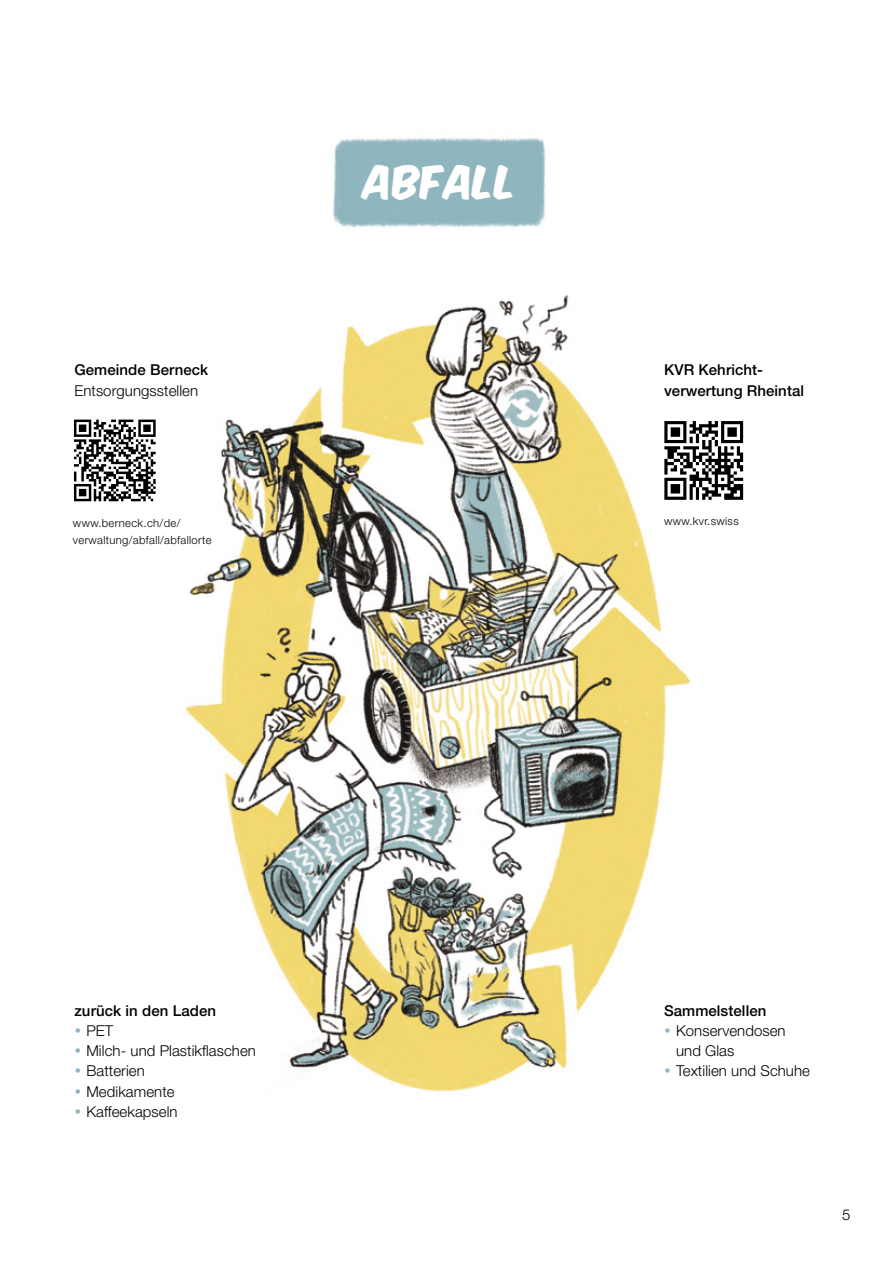
<style>
.page{position:relative;width:893px;height:1263px;background:#fff}
.page>*{position:absolute;margin:0;border:0;box-sizing:border-box;transform-origin:0 0}
.t1{font:39px "Komika Axis";letter-spacing:.03em;color:#fff}
.t2{font:300 15px/20.2px "Helvetica Neue LT Std";letter-spacing:.005em;color:#000}
.t3{font:500 15px/20.2px "Helvetica Neue LT Std";letter-spacing:.005em;color:#000}
.t4{font:300 11.25px/16.5px "Helvetica Neue LT Std";letter-spacing:.03em;color:#000}
.s1{color:#8fb5be}
</style>
<div class="page">
<img style="left:185px;top:294px;width:506px;height:798px">
<img style="left:333px;top:138px;width:213px;height:90px">
<svg style="left:74px;top:420px;width:82px;height:81px"></svg>
<div style="left:661px;top:418px;width:85px;height:85px;background:#fff"></div>
<svg style="left:664px;top:421px;width:79px;height:79px"></svg>
<p class="t3" style="left:74px;top:360px;width:135px">Gemeinde Berneck</p>
<p class="t2" style="left:74px;top:380px;width:125px">Entsorgungsstellen</p>
<h1 class="t1" style="left:364px;top:163px;width:154px">abfall</h1>
<p class="t3" style="left:664px;top:360px;width:142px">KVR Kehricht&shy;verwertung Rheintal</p>
<p class="t4" style="left:73px;top:515px;width:140px">www.berneck.ch/de/ verwaltung/abfall/abfallorte</p>
<p class="t4" style="left:664px;top:513px;width:76px">www.kvr.swiss</p>
<p class="t3" style="left:74px;top:1000px;width:143px">zurück in den Laden</p>
<p class="t2" style="left:74px;top:1020px;width:40px"><span class="s1">•</span> PET</p>
<p class="t2" style="left:74px;top:1040px;width:183px"><span class="s1">•</span> Milch- und Plastikflaschen</p>
<p class="t2" style="left:74px;top:1060px;width:72px"><span class="s1">•</span> Batterien</p>
<p class="t2" style="left:74px;top:1081px;width:102px"><span class="s1">•</span> Medikamente</p>
<p class="t2" style="left:74px;top:1101px;width:105px"><span class="s1">•</span> Kaffeekapseln</p>
<p class="t3" style="left:664px;top:1000px;width:104px">Sammelstellen</p>
<p class="t2" style="left:676px;top:1020px;width:111px;text-indent:-12px"><span class="s1">•</span> Konservendosen und Glas</p>
<p class="t2" style="left:664px;top:1060px;width:147px"><span class="s1">•</span> Textilien und Schuhe</p>
<p class="t2" style="left:842px;top:1204px;width:10px">5</p>
</div>
